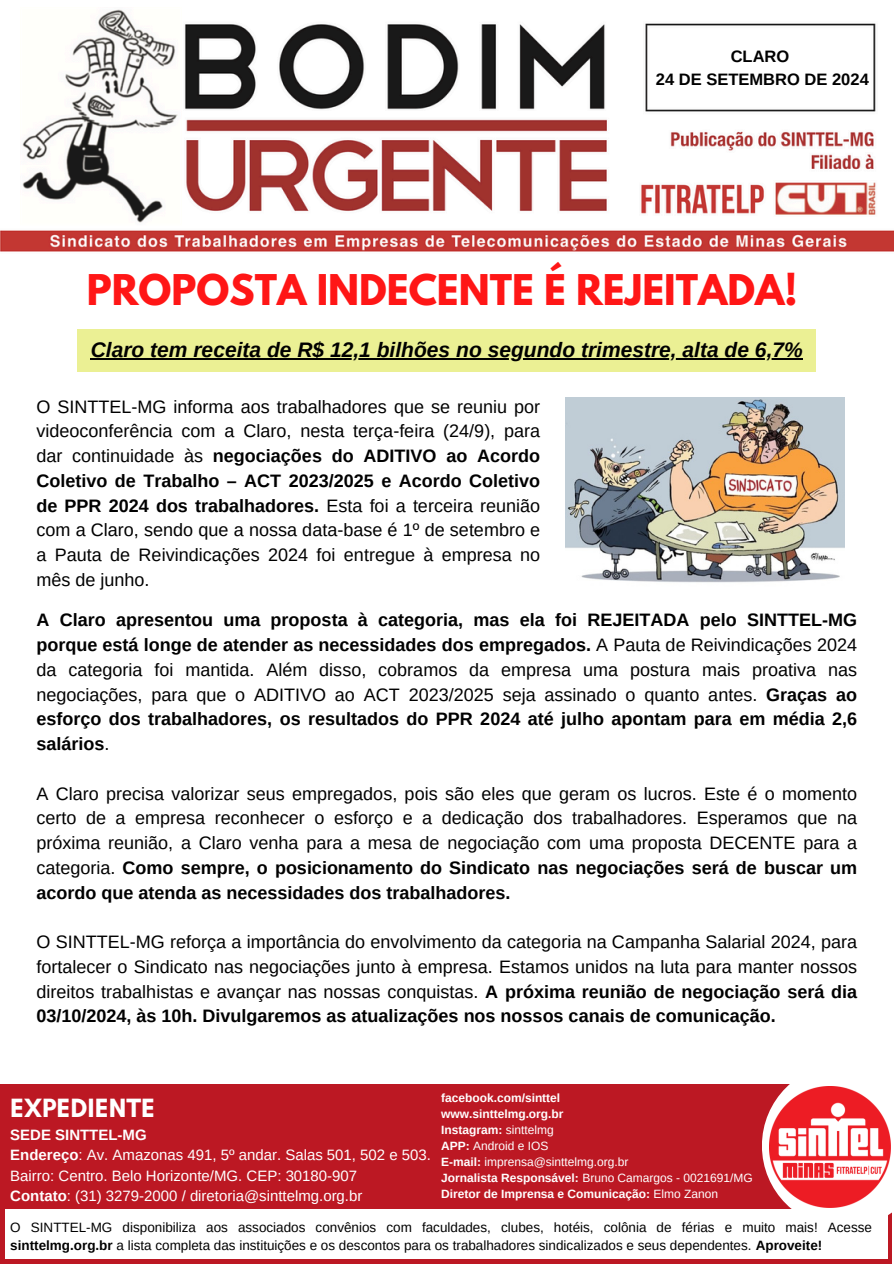
<style>
.page{position:relative;width:894px;height:1264px;background:#fff}
.page>*{position:absolute;margin:0;border:0;box-sizing:border-box;transform-origin:0 0}
.t1{font:700 37.5px "League Spartan";color:#ff1616}
.t2{font:700 27px "Glacial Indifference";color:#fff}
.t3{font:italic 700 21px "Arimo";color:#000}
.t4{font:18px/24.8px "Arimo";color:#000;text-align:justify}
.t5{font:700 18px/24.8px "Arimo";color:#000;text-align:justify}
.t6{font:700 16.5px/22.4px "Arimo";color:#000;text-align:center}
.t7{font:15px/20.2px "Arimo";color:#fff}
.t8{font:13.5px/18px "Arimo";color:#000}
.t9{font:700 12px "Arimo";color:#fff}
.t10{font:12px "Arimo";color:#fff}
.s1{font-weight:700}
.s2{font-weight:400}
</style>
<div class="page">
<img style="left:0;top:9px;width:893px;height:243px">
<div style="left:0;top:1083px;width:891px;height:180px;background:#bc1823"></div>
<svg style="left:761px;top:1083px;width:131px;height:144px"></svg>
<div style="left:5px;top:1208px;width:882px;height:50px;background:#fff"></div>
<svg style="left:765px;top:1082px;width:128px;height:128px"></svg>
<img style="left:769px;top:1086px;width:120px;height:121px">
<div style="left:78px;top:329px;width:737px;height:42px;background:#ebf094"></div>
<img style="left:565px;top:397px;width:279px;height:186px">
<hr style="left:91px;top:358px;width:711px;height:1px;background:#000">
<p class="t6" style="left:655px;top:46px;width:214px">CLARO<br>24 DE SETEMBRO DE 2024</p>
<p class="t1" style="left:87px;top:272px;width:712px">PROPOSTA INDECENTE É REJEITADA!</p>
<p class="t3" style="left:91px;top:338px;width:713px">Claro tem receita de R$ 12,1 bilhões no segundo trimestre, alta de 6,7%</p>
<h6 class="t4" style="left:36px;top:394px;width:505px">O SINTTEL-MG informa aos trabalhadores que se reuniu por videoconferência com a Claro, nesta terça-feira (24/9), para dar continuidade às <span class="s1">negociações do ADITIVO ao Acordo Coletivo de Trabalho – ACT 2023/2025 e Acordo Coletivo de PPR 2024 dos trabalhadores.</span> Esta foi a terceira reunião com a Claro, sendo que a nossa data-base é 1º de setembro e a Pauta de Reivindicações 2024 foi entregue à empresa no mês de junho.</h6>
<p class="t5" style="left:36px;top:607px;width:822px">A Claro apresentou uma proposta à categoria, mas ela foi REJEITADA pelo SINTTEL-MG porque está longe de atender as necessidades dos empregados. <span class="s2">A Pauta de Reivindicações 2024 da categoria foi mantida. Além disso, cobramos da empresa uma postura mais proativa nas negociações, para que o ADITIVO ao ACT 2023/2025 seja assinado o quanto antes.</span> Graças ao esforço dos trabalhadores, os resultados do PPR 2024 até julho apontam para em média 2,6 salários<span class="s2">.</span></p>
<p class="t4" style="left:36px;top:781px;width:822px">A Claro precisa valorizar seus empregados, pois são eles que geram os lucros. Este é o momento certo de a empresa reconhecer o esforço e a dedicação dos trabalhadores. Esperamos que na próxima reunião, a Claro venha para a mesa de negociação com uma proposta DECENTE para a categoria. <span class="s1">Como sempre, o posicionamento do Sindicato nas negociações será de buscar um acordo que atenda as necessidades dos trabalhadores.</span></p>
<p class="t4" style="left:36px;top:929px;width:822px">O SINTTEL-MG reforça a importância do envolvimento da categoria na Campanha Salarial 2024, para fortalecer o Sindicato nas negociações junto à empresa. Estamos unidos na luta para manter nossos direitos trabalhistas e avançar nas nossas conquistas. <span class="s1">A próxima reunião de negociação será dia 03/10/2024, às 10h. Divulgaremos as atualizações nos nossos canais de comunicação.</span></p>
<h4 class="t2" style="left:10px;top:1090px;width:146px">EXPEDIENTE</h4>
<h1 class="t7" style="left:10px;top:1124px;width:422px"><span class="s1">SEDE SINTTEL-MG<br>Endereço</span>: Av. Amazonas 491, 5º andar. Salas 501, 502 e 503.<br>Bairro: Centro. Belo Horizonte/MG. CEP: 30180-907<br><span class="s1">Contato</span>: (31) 3279-2000 / diretoria@sinttelmg.org.br</h1>
<h3 class="t9" style="left:441px;top:1091px;width:120px">facebook.com/sinttel</h3>
<h5 class="t9" style="left:441px;top:1107px;width:124px">www.sinttelmg.org.br</h5>
<p class="t9" style="left:441px;top:1123px;width:114px">Instagram: <span class="s2">sinttelmg</span></p>
<h5 class="t10" style="left:441px;top:1139px;width:109px"><span class="s1">APP:</span> Android e IOS</h5>
<h5 class="t10" style="left:441px;top:1155px;width:189px"><span class="s1">E-mail:</span> imprensa@sinttelmg.org.br</h5>
<h5 class="t10" style="left:441px;top:1170px;width:313px"><span class="s1">Jornalista Responsável:</span> Bruno Camargos - 0021691/MG</h5>
<h2 class="t9" style="left:441px;top:1186px;width:278px">Diretor de Imprensa e Comunicação: <span class="s2">Elmo Zanon</span></h2>
<p class="t8" style="left:10px;top:1218px;width:863px">O SINTTEL-MG disponibiliza aos associados convênios com faculdades, clubes, hotéis, colônia de férias e muito mais! Acesse <span class="s1">sinttelmg.org.br</span> a lista completa das instituições e os descontos para os trabalhadores sindicalizados e seus dependentes. <span class="s1">Aproveite!</span></p>
</div>
